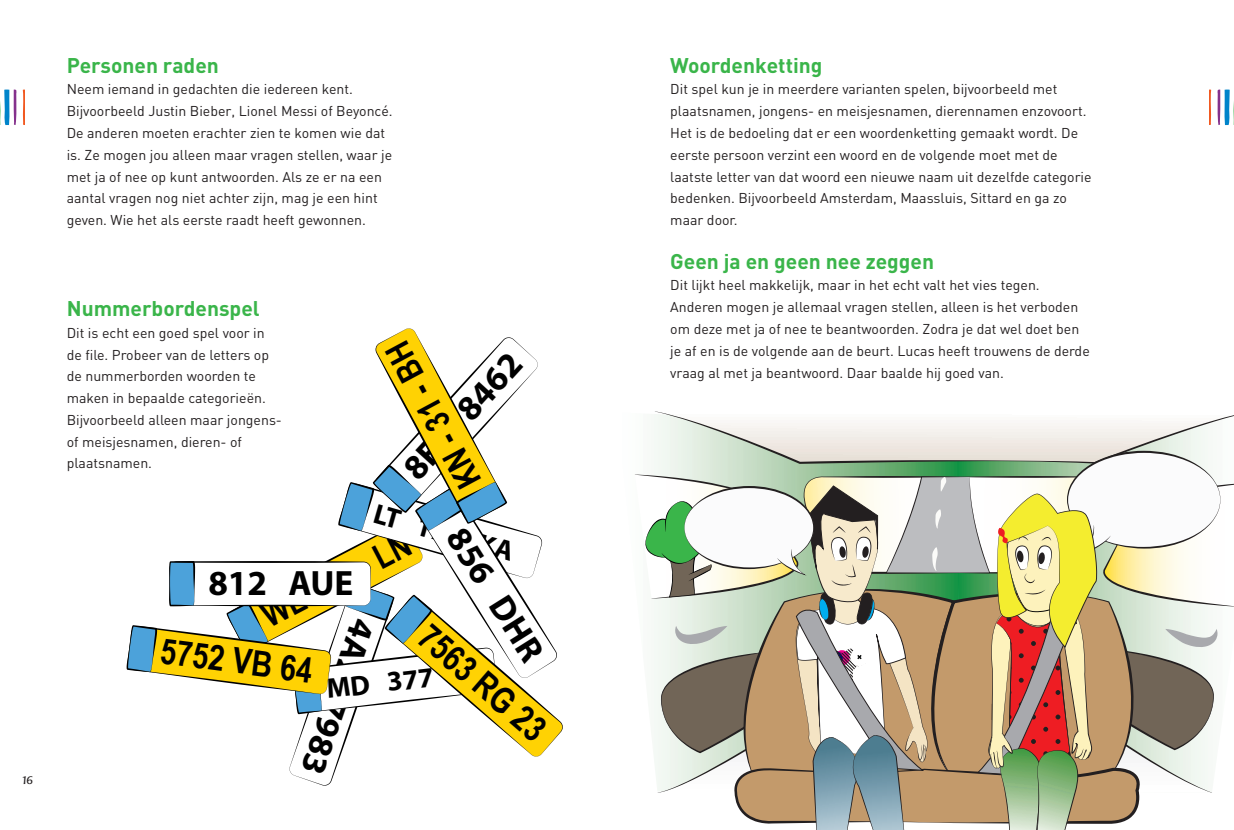
<style>
.page{position:relative;width:1234px;height:830px;background:#fff}
.page>*{position:absolute;margin:0;border:0;box-sizing:border-box;transform-origin:0 0}
.t1{font:700 35.25px "Myriad Pro";color:#000}
.t2{font:700 35.25px "Arial Narrow";color:#000}
.t3{font:700 34.05px "Arial Narrow";color:#000}
.t4{font:700 28.2px "Myriad Pro";color:#000}
.t5{font:700 21px "DIN";color:#3ab54a}
.t6{font:15px "Conga Brava Std";color:#231f20}
.t7{font:14.1px/21.8px "DIN";color:#231f20}
</style>
<div class="page">
<svg style="left:127px;top:328px;width:436px;height:457px"></svg>
<svg style="left:635px;top:411px;width:598px;height:418px"></svg>
<svg style="left:0;top:89px;width:25px;height:36px"></svg>
<svg style="left:1209px;top:89px;width:21px;height:36px"></svg>
<p class="t6" style="left:23px;top:772px;width:12px">16</p>
<h3 class="t5" style="left:67px;top:51px;width:154px">Personen raden</h3>
<p class="t7" style="left:67px;top:78px;width:327px">Neem iemand in gedachten die iedereen kent.<br>Bijvoorbeeld Justin Bieber, Lionel Messi of Beyoncé.<br>De anderen moeten erachter zien te komen wie dat is. Ze mogen jou alleen maar vragen stellen, waar je met ja of nee op kunt antwoorden. Als ze er na een aantal vragen nog niet achter zijn, mag je een hint geven. Wie het als eerste raadt heeft gewonnen.</p>
<h3 class="t5" style="left:67px;top:294px;width:194px">Nummerbordenspel</h3>
<p class="t7" style="left:67px;top:321px;width:217px">Dit is echt een goed spel voor in de file. Probeer van de letters op de nummerborden woorden te maken in bepaalde categorieën.<br>Bijvoorbeeld alleen maar jongens&shy;of meisjesnamen, dieren- of plaatsnamen.</p>
<h2 class="t3" style="left:448px;top:498px;width:163px;rotate:-118deg">KN - 31 - BH</h2>
<h1 class="t1" style="left:393px;top:459px;width:159px;rotate:-48deg">8E3 8462</h1>
<h3 class="t4" style="left:379px;top:494px;width:146px;rotate:16deg">LT 176 KA</h3>
<h1 class="t1" style="left:475px;top:518px;width:151px;rotate:58deg">856 DHR</h1>
<h2 class="t3" style="left:252px;top:595px;width:165px;rotate:-28deg">WE - 96 - LN</h2>
<h1 class="t1" style="left:208px;top:559px;width:146px">812 AUE</h1>
<h1 class="t1" style="left:386px;top:627px;width:163px;rotate:109deg">4A2 7983</h1>
<h1 class="t2" style="left:441px;top:611px;width:157px;rotate:41deg">7563 RG 23</h1>
<h1 class="t2" style="left:164px;top:624px;width:154px;rotate:7deg">5752 VB 64</h1>
<h3 class="t4" style="left:324px;top:670px;width:162px;rotate:-7deg">MD 377 CA</h3>
<h3 class="t5" style="left:670px;top:51px;width:154px">Woordenketting</h3>
<p class="t7" style="left:670px;top:78px;width:423px">Dit spel kun je in meerdere varianten spelen, bijvoorbeeld met plaatsnamen, jongens- en meisjesnamen, dierennamen enzovoort.<br>Het is de bedoeling dat er een woordenketting gemaakt wordt. De eerste persoon verzint een woord en de volgende moet met de laatste letter van dat woord een nieuwe naam uit dezelfde categorie bedenken. Bijvoorbeeld Amsterdam, Maassluis, Sittard en ga zo maar door.</p>
<h3 class="t5" style="left:670px;top:247px;width:265px">Geen ja en geen nee zeggen</h3>
<p class="t7" style="left:670px;top:274px;width:421px">Dit lijkt heel makkelijk, maar in het echt valt het vies tegen.<br>Anderen mogen je allemaal vragen stellen, alleen is het verboden om deze met ja of nee te beantwoorden. Zodra je dat wel doet ben je af en is de volgende aan de beurt. Lucas heeft trouwens de derde vraag al met ja beantwoord. Daar baalde hij goed van.</p>
</div>
